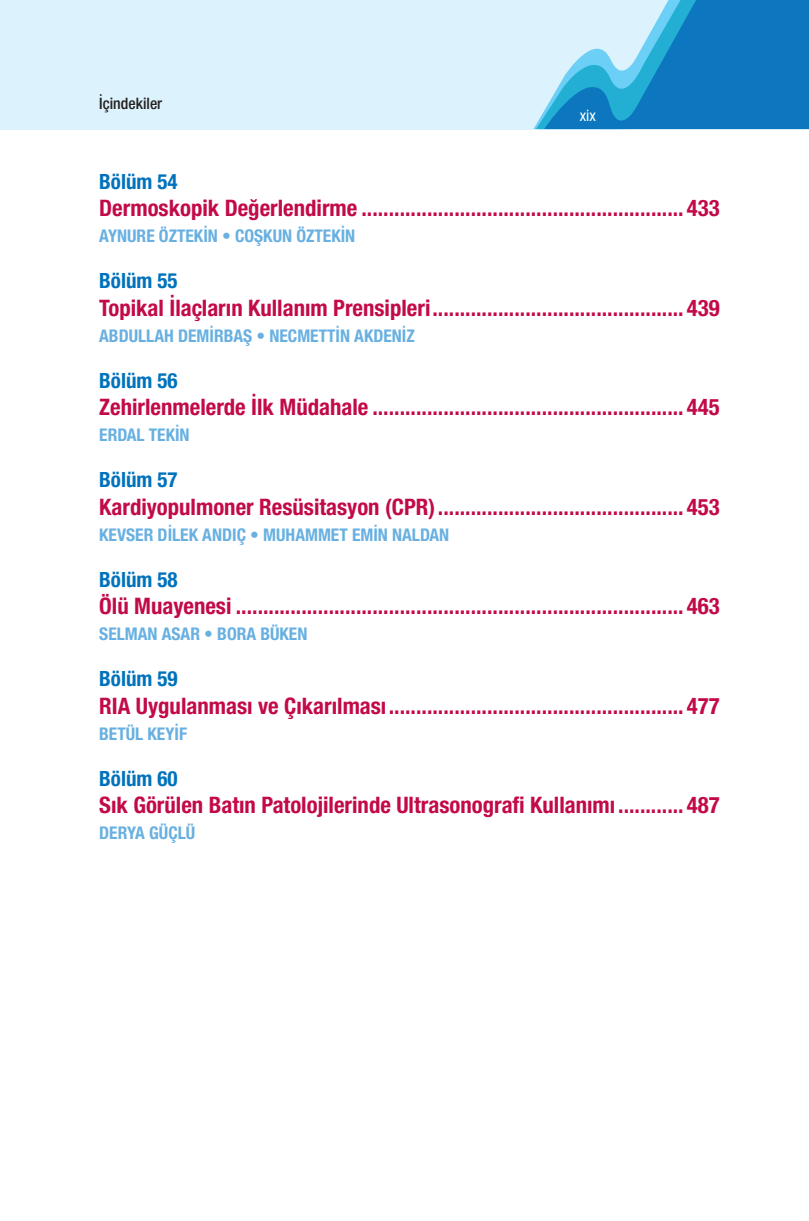
<style>
.page{position:relative;width:809px;height:1221px;background:#fff}
.page>*{position:absolute;margin:0;border:0;box-sizing:border-box;transform-origin:0 0}
.t1{font:700 22.75px "Helvetica 77 Cn";color:#c30a49}
.t2{font:700 21px "Helvetica 77 Cn";color:#0072bc}
.t3{font:700 17.5px "Helvetica 77 Cn";color:#68b0e1}
.t4{font:15.75px "Helvetica 67 Med Cn";color:#231f20}
.t5{font:15.75px "Helvetica 57 Cn";color:#fff}
</style>
<div class="page">
<div style="left:0;top:0;width:809px;height:129px;background:#dcf2fc"></div>
<svg style="left:533px;top:0;width:276px;height:130px"></svg>
<p class="t4" style="left:99px;top:94px;width:64px">İçindekiler</p>
<p class="t5" style="left:580px;top:106px;width:18px">xix</p>
<p class="t2" style="left:99px;top:168px;width:80px">Bölüm 54</p>
<p class="t1" style="left:99px;top:194px;width:622px">Dermoskopik Değerlendirme ........................................................... 433</p>
<p class="t3" style="left:99px;top:225px;width:257px">AYNURE ÖZTEKIN • COŞKUN ÖZTEKIN</p>
<p class="t2" style="left:99px;top:268px;width:80px">Bölüm 55</p>
<p class="t1" style="left:99px;top:294px;width:622px">Topikal İlaçların Kullanım Prensipleri.............................................. 439</p>
<p class="t3" style="left:99px;top:325px;width:317px">ABDULLAH DEMİRBAŞ • NECMETTIN AKDENIZ</p>
<p class="t2" style="left:99px;top:367px;width:80px">Bölüm 56</p>
<p class="t1" style="left:99px;top:393px;width:622px">Zehirlenmelerde İlk Müdahale ......................................................... 445</p>
<p class="t3" style="left:99px;top:424px;width:92px">ERDAL TEKİN</p>
<p class="t2" style="left:99px;top:467px;width:80px">Bölüm 57</p>
<p class="t1" style="left:99px;top:492px;width:622px">Kardiyopulmoner Resüsitasyon (CPR)............................................. 453</p>
<p class="t3" style="left:99px;top:523px;width:351px">KEVSER DILEK ANDIÇ • MUHAMMET EMIN NALDAN</p>
<p class="t2" style="left:99px;top:566px;width:80px">Bölüm 58</p>
<p class="t1" style="left:99px;top:592px;width:622px">Ölü Muayenesi .................................................................................. 463</p>
<p class="t3" style="left:99px;top:623px;width:210px">SELMAN ASAR • BORA BÜKEN</p>
<p class="t2" style="left:99px;top:666px;width:80px">Bölüm 59</p>
<p class="t1" style="left:99px;top:691px;width:622px">RIA Uygulanması ve Çıkarılması...................................................... 477</p>
<p class="t3" style="left:99px;top:722px;width:89px">BETÜL KEYİF</p>
<p class="t2" style="left:99px;top:765px;width:80px">Bölüm 60</p>
<p class="t1" style="left:99px;top:791px;width:622px">Sık Görülen Batın Patolojilerinde Ultrasonografi Kullanımı ............ 487</p>
<p class="t3" style="left:99px;top:822px;width:98px">DERYA GÜÇLÜ</p>
</div>
